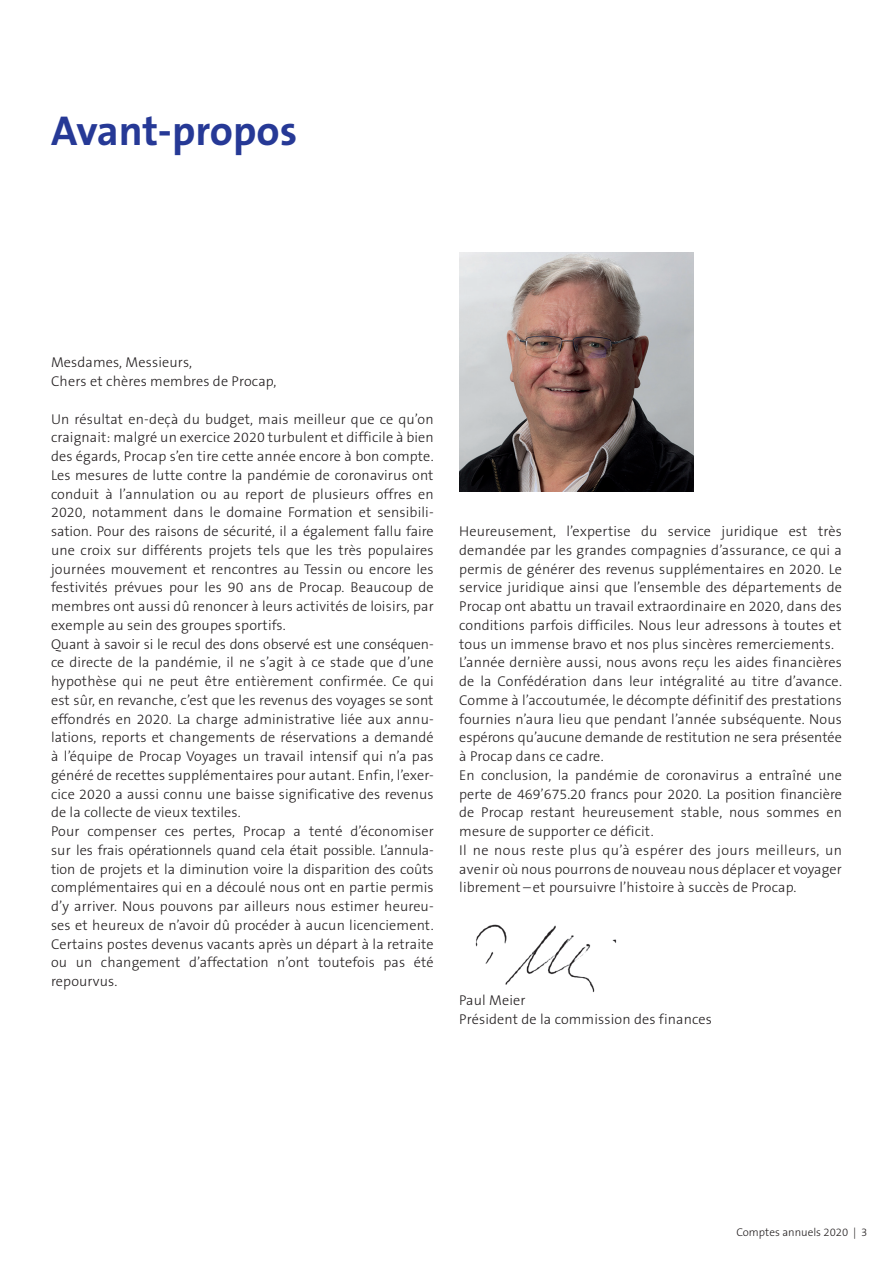
<style>
.page{position:relative;width:893px;height:1263px;background:#fff}
.page>*{position:absolute;margin:0;border:0;box-sizing:border-box;transform-origin:0 0}
.t1{font:700 42px "The Sans B7";color:#263996}
.t2{font:300 14.25px/18.8px "The Sans B3";letter-spacing:.01em;color:#231f20}
.t3{font:300 11.25px "The Sans B3";color:#231f20}
</style>
<div class="page">
<img style="left:459px;top:253px;width:234px;height:238px">
<img style="left:475px;top:924px;width:142px;height:69px">
<h1 class="t1" style="left:51px;top:109px;width:248px">Avant-propos</h1>
<p class="t2" style="left:51px;top:354px;width:227px">Mesdames, Messieurs,<br>Chers et chères membres de Procap,</p>
<p class="t2" style="left:51px;top:410px;width:384px">Un résultat en-deçà du budget, mais meilleur que ce qu’on craignait: malgré un exercice 2020 turbulent et difficile à bien des égards, Procap s’en tire cette année encore à bon compte.<br>Les mesures de lutte contre la pandémie de coronavirus ont conduit à l’annulation ou au report de plusieurs offres en 2020, notamment dans le domaine Formation et sensibili&shy;sation. Pour des raisons de sécurité, il a également fallu faire une croix sur différents projets tels que les très populaires journées mouvement et rencontres au Tessin ou encore les festivités prévues pour les 90 ans de Procap. Beaucoup de membres ont aussi dû renoncer à leurs activités de loisirs, par exemple au sein des groupes sportifs.<br>Quant à savoir si le recul des dons observé est une conséquen&shy;ce directe de la pandémie, il ne s’agit à ce stade que d’une hypothèse qui ne peut être entièrement confirmée. Ce qui est sûr, en revanche, c’est que les revenus des voyages se sont effondrés en 2020. La charge administrative liée aux annu&shy;lations, reports et changements de réservations a demandé à l’équipe de Procap Voyages un travail intensif qui n’a pas généré de recettes supplémentaires pour autant. Enfin, l’exer&shy;cice 2020 a aussi connu une baisse significative des revenus de la collecte de vieux textiles.<br>Pour compenser ces pertes, Procap a tenté d’économiser sur les frais opérationnels quand cela était possible. L’annula&shy;tion de projets et la diminution voire la disparition des coûts complémentaires qui en a découlé nous ont en partie permis d’y arriver. Nous pouvons par ailleurs nous estimer heureu&shy;ses et heureux de n’avoir dû procéder à aucun licenciement.<br>Certains postes devenus vacants après un départ à la retraite ou un changement d’affectation n’ont toutefois pas été repourvus.</p>
<p class="t2" style="left:459px;top:522px;width:384px">Heureusement, l’expertise du service juridique est très demandée par les grandes compagnies d’assurance, ce qui a permis de générer des revenus supplémentaires en 2020. Le service juridique ainsi que l’ensemble des départements de Procap ont abattu un travail extraordinaire en 2020, dans des conditions parfois difficiles. Nous leur adressons à toutes et tous un immense bravo et nos plus sincères remerciements.<br>L’année dernière aussi, nous avons reçu les aides financières de la Confédération dans leur intégralité au titre d’avance.<br>Comme à l’accoutumée, le décompte définitif des prestations fournies n’aura lieu que pendant l’année subséquente. Nous espérons qu’aucune demande de restitution ne sera présentée à Procap dans ce cadre.<br>En conclusion, la pandémie de coronavirus a entraîné une perte de 469’675.20 francs pour 2020. La position financière de Procap restant heureusement stable, nous sommes en mesure de supporter ce déficit.<br>Il ne nous reste plus qu’à espérer des jours meilleurs, un avenir où nous pourrons de nouveau nous déplacer et voyager librement – et poursuivre l’histoire à succès de Procap.</p>
<p class="t2" style="left:459px;top:991px;width:254px;line-height:19.5px">Paul Meier<br>Président de la commission des finances</p>
<p class="t3" style="left:736px;top:1226px;width:133px">Comptes annuels 2020 | 3</p>
</div>
